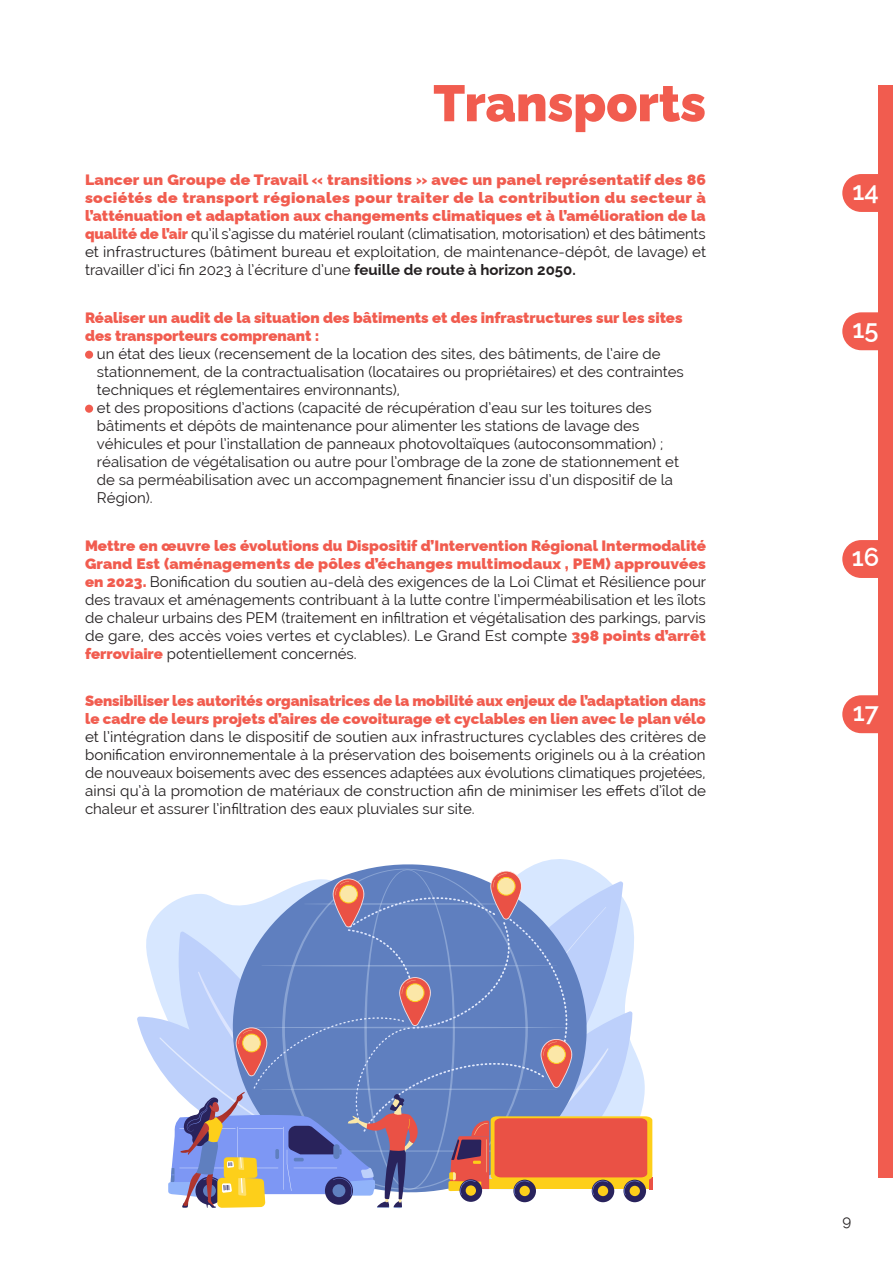
<style>
.page{position:relative;width:893px;height:1263px;background:#fff}
.page>*{position:absolute;margin:0;border:0;box-sizing:border-box;transform-origin:0 0}
.t1{font:900 51px "Raleway";color:#f15c4f}
.t2{font:600 25.5px "Raleway";color:#fff}
.t3{font:15px/18px "Raleway";color:#231f20;text-align:justify}
.t4{font:900 15px/18px "Raleway";color:#f15c4f;text-align:justify;scale:1.05 1}
.t5{font:900 15px "Raleway";color:#f15c4f}
.s1{font-weight:400;color:#231f20}
.s2{font-weight:700;color:#231f20}
.s3{font-weight:900;color:#f15c4f}
</style>
<div class="page">
<div style="left:878px;top:85px;width:15px;height:1093px;background:#f15c4f"></div>
<svg style="left:842px;top:174px;width:36px;height:38px"></svg>
<svg style="left:842px;top:312px;width:36px;height:38px"></svg>
<svg style="left:842px;top:540px;width:36px;height:38px"></svg>
<svg style="left:842px;top:695px;width:36px;height:38px"></svg>
<svg style="left:367px;top:860px;width:223px;height:9px"></svg>
<svg style="left:137px;top:869px;width:515px;height:339px;background:#9fa2c4"></svg>
<div style="left:85px;top:351px;width:8px;height:8px;background:#f15c4f;border-radius:50%"></div>
<div style="left:85px;top:405px;width:8px;height:8px;background:#f15c4f;border-radius:50%"></div>
<p class="t1" style="left:433px;top:63px;width:274px">Transports</p>
<p class="t4" style="left:85px;top:169px;width:593px">Lancer un Groupe de Travail « transitions » avec un panel représentatif des 86 sociétés de transport régionales pour traiter de la contribution du secteur à l’atténuation et adaptation aux changements climatiques et à l’amélioration de la qualité de l’air <span class="s1">qu’il s’agisse du matériel roulant (climatisation, motorisation) et des bâtiments et infrastructures (bâtiment bureau et exploitation, de maintenance-dépôt, de lavage) et travailler d’ici fin 2023 à l’écriture d’une</span> <span class="s2">feuille de route à horizon 2050.</span></p>
<p class="t5" style="left:85px;top:305px;width:599px">Réaliser un audit de la situation des bâtiments et des infrastructures sur les sites</p>
<p class="t5" style="left:85px;top:323px;width:236px">des transporteurs comprenant :</p>
<p class="t3" style="left:97px;top:344px;width:565px">un état des lieux (recensement de la location des sites, des bâtiments, de l’aire de</p>
<p class="t3" style="left:97px;top:362px;width:588px">stationnement, de la contractualisation (locataires ou propriétaires) et des contraintes</p>
<p class="t3" style="left:97px;top:380px;width:305px">techniques et réglementaires environnants),</p>
<p class="t3" style="left:97px;top:398px;width:583px;text-align:left">et des propositions d’actions (capacité de récupération d’eau sur les toitures des bâtiments et dépôts de maintenance pour alimenter les stations de lavage des véhicules et pour l’installation de panneaux photovoltaïques (autoconsommation) ; réalisation de végétalisation ou autre pour l’ombrage de la zone de stationnement et de sa perméabilisation avec un accompagnement financier issu d’un dispositif de la Région).</p>
<p class="t3" style="left:85px;top:536px;width:623px"><span class="s3">Mettre en œuvre les évolutions du Dispositif d’Intervention Régional Intermodalité Grand Est (aménagements de pôles d’échanges multimodaux , PEM) approuvées en 2023.</span> Bonification du soutien au-delà des exigences de la Loi Climat et Résilience pour des travaux et aménagements contribuant à la lutte contre l’imperméabilisation et les îlots de chaleur urbains des PEM (traitement en infiltration et végétalisation des parkings, parvis de gare, des accès voies vertes et cyclables). Le Grand Est compte <span class="s3">398 points d’arrêt ferroviaire</span> potentiellement concernés.</p>
<p class="t3" style="left:85px;top:692px;width:623px"><span class="s3">Sensibiliser les autorités organisatrices de la mobilité aux enjeux de l’adaptation dans le cadre de leurs projets d’aires de covoiturage et cyclables en lien avec le plan vélo </span>et l’intégration dans le dispositif de soutien aux infrastructures cyclables des critères de bonification environnementale à la préservation des boisements originels ou à la création de nouveaux boisements avec des essences adaptées aux évolutions climatiques projetées, ainsi qu’à la promotion de matériaux de construction afin de minimiser les effets d’îlot de chaleur et assurer l’infiltration des eaux pluviales sur site.</p>
<p class="t2" style="left:852px;top:170px;width:28px">14</p>
<p class="t2" style="left:853px;top:309px;width:28px">15</p>
<p class="t2" style="left:852px;top:536px;width:29px">16</p>
<p class="t2" style="left:853px;top:691px;width:27px">17</p>
<p class="t3" style="left:842px;top:1211px;width:10px">9</p>
</div>
